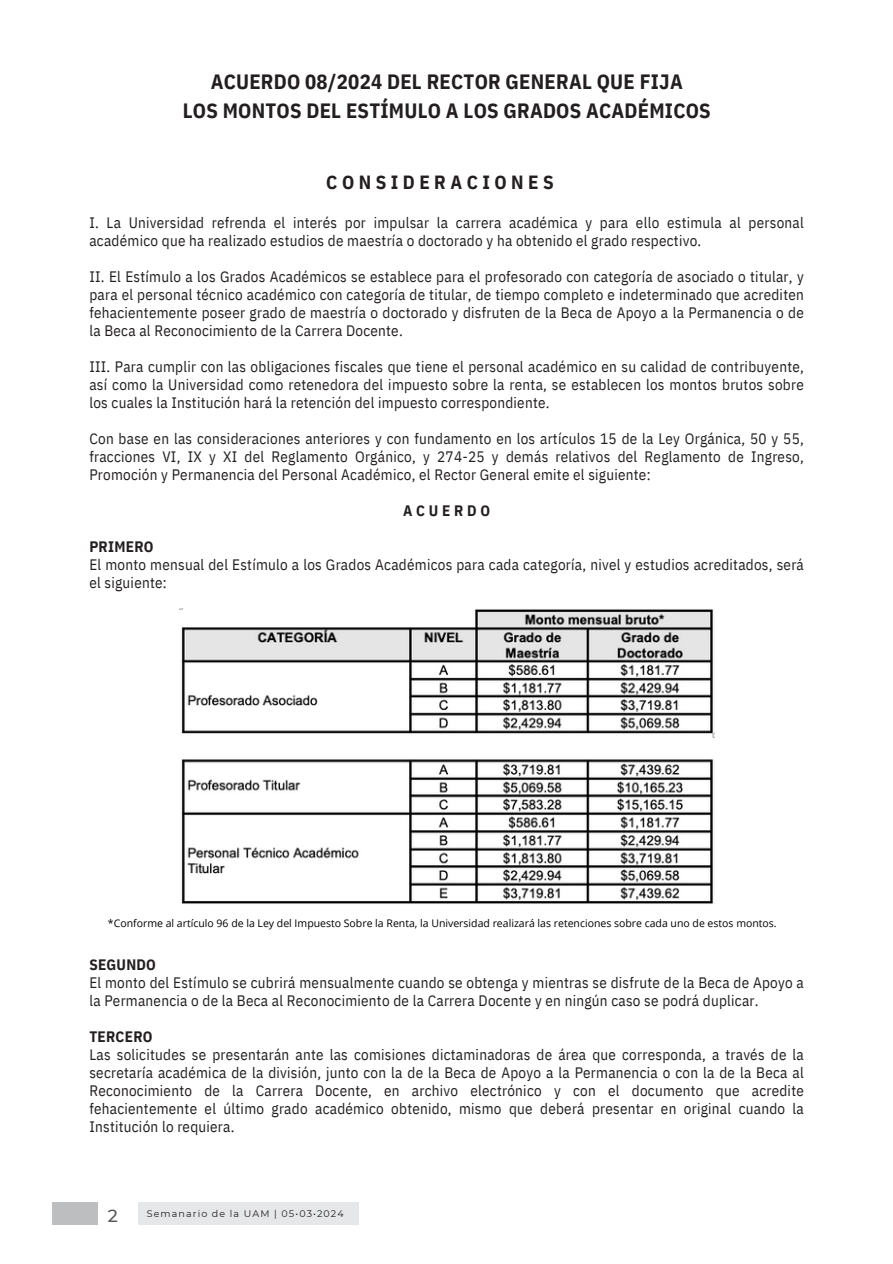
<style>
.page{position:relative;width:893px;height:1264px;background:#fff}
.page>*{position:absolute;margin:0;border:0;box-sizing:border-box;transform-origin:0 0}
.t1{font:700 20.7px/28.7px "IBM Plex Sans Cond";letter-spacing:.01em;color:#231f20;text-align:center}
.t2{font:700 19.05px "IBM Plex Sans Cond";letter-spacing:.235em;color:#231f20}
.t3{font:500 17.55px "Montserrat";color:#58585a}
.t4{font:15.15px/18px "IBM Plex Sans Cond";letter-spacing:.015em;color:#231f20}
.t5{font:700 15.15px "IBM Plex Sans Cond";letter-spacing:.245em;color:#231f20}
.t6{font:10.5px "Open Sans";color:#000}
.t7{font:9.6px "Montserrat";letter-spacing:.11em;color:#231f20}
.s1{font-weight:700}
</style>
<div class="page">
<div style="left:52px;top:1202px;width:306px;height:22px;background:#e6e7e8"></div>
<div style="left:97px;top:1202px;width:40px;height:22px;background:#fff"></div>
<div style="left:52px;top:1202px;width:45px;height:22px;background:#bcbec0"></div>
<img style="left:180px;top:609px;width:534px;height:295px">
<p class="t1" style="left:183px;top:67px;width:529px">ACUERDO 08/2024 DEL RECTOR GENERAL QUE FIJA<br>LOS MONTOS DEL ESTÍMULO A LOS GRADOS ACADÉMICOS</p>
<h3 class="t2" style="left:326px;top:169px;width:229px">CONSIDERACIONES</h3>
<h1 class="t4" style="left:89px;top:213px;width:716px">I. La Universidad refrenda el interés por impulsar la carrera académica y para ello estimula al personal académico que ha realizado estudios de maestría o doctorado y ha obtenido el grado respectivo.</h1>
<h3 class="t4" style="left:89px;top:267px;width:716px;text-align:justify">II. El Estímulo a los Grados Académicos se establece para el profesorado con categoría de asociado o titular, y para el personal técnico académico con categoría de titular, de tiempo completo e indeterminado que acrediten fehacientemente poseer grado de maestría o doctorado y disfruten de la Beca de Apoyo a la Permanencia o de la Beca al Reconocimiento de la Carrera Docente.</h3>
<h3 class="t4" style="left:89px;top:357px;width:716px;text-align:justify">III. Para cumplir con las obligaciones fiscales que tiene el personal académico en su calidad de contribuyente, así como la Universidad como retenedora del impuesto sobre la renta, se establecen los montos brutos sobre los cuales la Institución hará la retención del impuesto correspondiente.</h3>
<h3 class="t4" style="left:89px;top:429px;width:716px;text-align:justify">Con base en las consideraciones anteriores y con fundamento en los artículos 15 de la Ley Orgánica, 50 y 55, fracciones VI, IX y XI del Reglamento Orgánico, y 274-25 y demás relativos del Reglamento de Ingreso, Promoción y Permanencia del Personal Académico, el Rector General emite el siguiente:</h3>
<h3 class="t5" style="left:403px;top:500px;width:88px">ACUERDO</h3>
<h2 class="t4" style="left:89px;top:537px;width:716px"><span class="s1">PRIMERO<br></span>El monto mensual del Estímulo a los Grados Académicos para cada categoría, nivel y estudios acreditados, será el siguiente:</h2>
<h3 class="t6" style="left:108px;top:915px;width:670px">*Conforme al artículo 96 de la Ley del Impuesto Sobre la Renta, la Universidad realizará las retenciones sobre cada uno de estos montos.</h3>
<p class="t4" style="left:89px;top:955px;width:716px"><span class="s1">SEGUNDO<br></span>El monto del Estímulo se cubrirá mensualmente cuando se obtenga y mientras se disfrute de la Beca de Apoyo a la Permanencia o de la Beca al Reconocimiento de la Carrera Docente y en ningún caso se podrá duplicar.</p>
<p class="t4" style="left:89px;top:1027px;width:716px"><span class="s1">TERCERO<br></span>Las solicitudes se presentarán ante las comisiones dictaminadoras de área que corresponda, a través de la secretaría académica de la división, junto con la de la Beca de Apoyo a la Permanencia o con la de la Beca al Reconocimiento de la Carrera Docente, en archivo electrónico y con el documento que acredite fehacientemente el último grado académico obtenido, mismo que deberá presentar en original cuando la Institución lo requiera.</p>
<p class="t3" style="left:108px;top:1204px;width:12px">2</p>
<h3 class="t7" style="left:147px;top:1207px;width:198px">Semanario de la UAM | 05•03•2024</h3>
</div>
